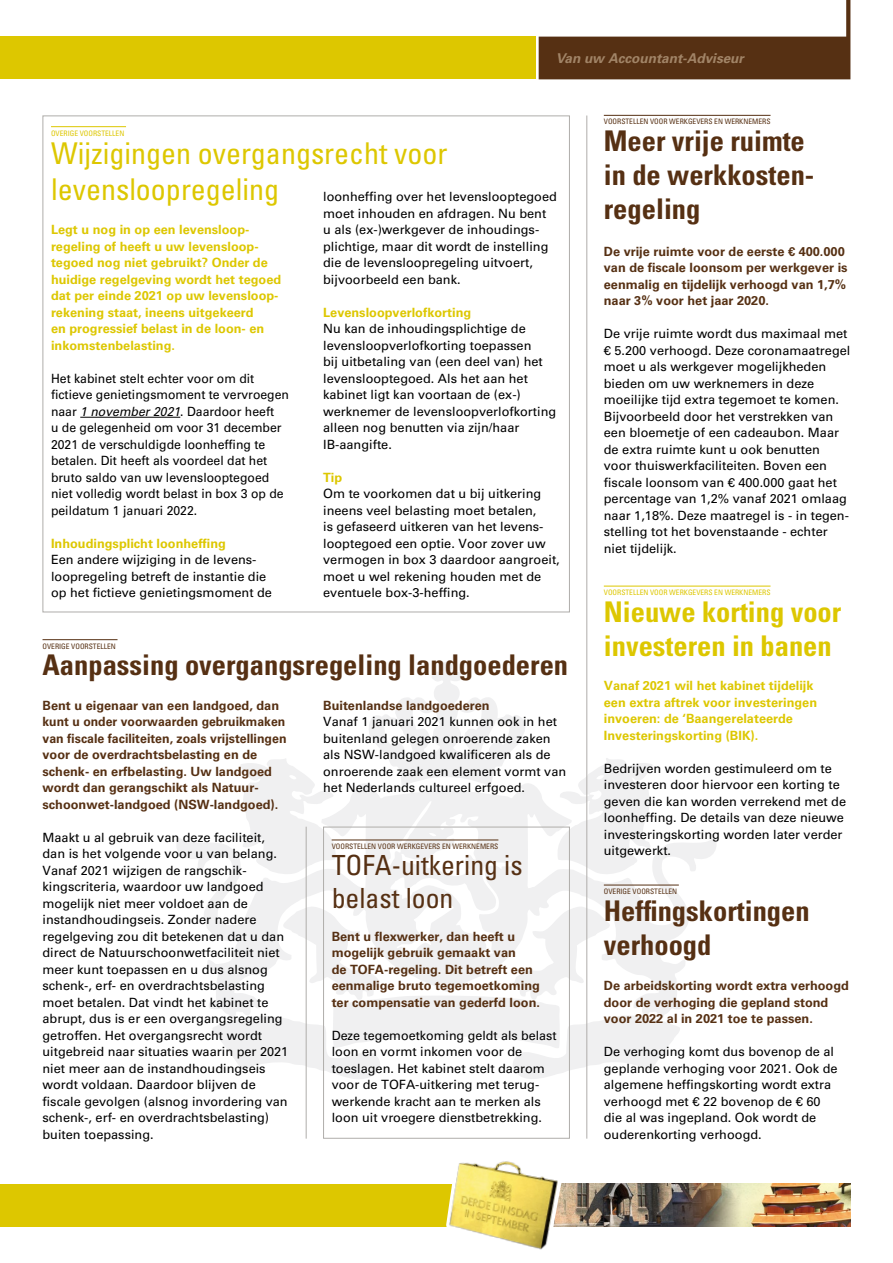
<style>
.page{position:relative;width:893px;height:1263px;background:#fff}
.page>*{position:absolute;margin:0;border:0;box-sizing:border-box;transform-origin:0 0}
.t1{font:condensed 30px/36px "Univers LT Std";color:#ddc700}
.t2{font:700 condensed 28.5px/34.2px "Univers LT Std";color:#563013}
.t3{font:700 condensed 28.5px/34.2px "Univers LT Std";color:#ddc700}
.t4{font:condensed 27.75px/33.3px "Univers LT Std";color:#563013}
.t5{font:italic 700 13.5px "Univers";color:#a18467}
.t6{font:12.75px/16.5px "Univers LT Std";color:#000}
.t7{font:700 12.75px/16.5px "Univers LT Std";color:#563013}
.t8{font:700 12.75px/16.5px "Univers LT Std";color:#ddc700}
.t9{font:12.75px/16.5px "Univers LT Std";color:#000;scale:.96 1}
.t10{font:condensed 7.5px "Univers LT Std";color:#563013}
.t11{font:condensed 7.5px "Univers LT Std";color:#ddc700}
.s1{font-style:italic}
</style>
<div class="page">
<img style="left:568px;top:1183px;width:282px;height:43px">
<div style="left:0;top:1183px;width:535px;height:43px;background:#ddc700"></div>
<svg style="left:176px;top:659px;width:540px;height:424px"></svg>
<svg style="left:539px;top:0;width:311px;height:79px"></svg>
<div style="left:0;top:37px;width:535px;height:42px;background:#ddc700"></div>
<img style="left:440px;top:1161px;width:128px;height:89px">
<hr style="left:80px;top:417px;width:100px;height:1px;background:#000">
<hr style="left:332px;top:839px;width:166px;height:1px;background:#563013">
<hr style="left:51px;top:126px;width:75px;height:1px;background:#ddc700">
<hr style="left:43px;top:639px;width:75px;height:1px;background:#563013">
<div style="left:323px;top:827px;width:247px;height:311px;border:1px solid #afadaa"></div>
<hr style="left:306px;top:827px;width:1px;height:311px;background:#afadaa">
<hr style="left:586px;top:116px;width:1px;height:1022px;background:#afadaa">
<hr style="left:604px;top:115px;width:166px;height:1px;background:#563013">
<hr style="left:604px;top:586px;width:166px;height:1px;background:#ddc700">
<hr style="left:604px;top:885px;width:75px;height:1px;background:#563013">
<p class="t5" style="left:556px;top:50px;width:190px">Van uw Accountant-Adviseur</p>
<p class="t11" style="left:51px;top:128px;width:75px">OVERIGE VOORSTELLEN</p>
<h1 class="t1" style="left:51px;top:135px;width:398px">Wijzigingen overgangsrecht voor levensloopregeling</h1>
<p class="t6" style="left:323px;top:189px;width:235px">loonheffing over het levenslooptegoed moet inhouden en afdragen. Nu bent u als (ex-)werkgever de inhoudings&shy;plichtige, maar dit wordt de instelling die de levensloopregeling uitvoert, bijvoorbeeld een bank.</p>
<p class="t8" style="left:323px;top:304px;width:150px">Levensloopverlofkorting</p>
<p class="t6" style="left:323px;top:321px;width:235px">Nu kan de inhoudingsplichtige de levensloopverlofkorting toepassen<br>bij uitbetaling van (een deel van) het levenslooptegoed. Als het aan het kabinet ligt kan voortaan de (ex-) werknemer de levensloopverlofkorting alleen nog benutten via zijn/haar IB-aangifte.</p>
<p class="t8" style="left:323px;top:469px;width:21px">Tip</p>
<p class="t6" style="left:323px;top:486px;width:238px">Om te voorkomen dat u bij uitkering ineens veel belasting moet betalen,<br>is gefaseerd uitkeren van het levens&shy;looptegoed een optie. Voor zover uw vermogen in box 3 daardoor aangroeit, moet u wel rekening houden met de eventuele box-3-heffing.</p>
<p class="t8" style="left:51px;top:222px;width:232px">Legt u nog in op een levensloop&shy;regeling of heeft u uw levensloop&shy;tegoed nog niet gebruikt? Onder de huidige regelgeving wordt het tegoed dat per einde 2021 op uw levensloop&shy;rekening staat, ineens uitgekeerd<br>en progressief belast in de loon- en inkomstenbelasting.</p>
<p class="t9" style="left:51px;top:370px;width:249px">Het kabinet stelt echter voor om dit fictieve genietingsmoment te vervroegen naar <span class="s1">1 november 2021</span>. Daardoor heeft<br>u de gelegenheid om voor 31 december 2021 de verschuldigde loonheffing te betalen. Dit heeft als voordeel dat het bruto saldo van uw levenslooptegoed niet volledig wordt belast in box 3 op de peildatum 1 januari 2022.</p>
<p class="t8" style="left:51px;top:535px;width:176px">Inhoudingsplicht loonheffing</p>
<p class="t6" style="left:51px;top:552px;width:223px">Een andere wijziging in de levens&shy;loopregeling betreft de instantie die op het fictieve genietingsmoment de</p>
<p class="t10" style="left:43px;top:641px;width:75px">OVERIGE VOORSTELLEN</p>
<h2 class="t2" style="left:43px;top:648px;width:527px">Aanpassing overgangsregeling landgoederen</h2>
<p class="t7" style="left:43px;top:697px;width:246px">Bent u eigenaar van een landgoed, dan kunt u onder voorwaarden gebruikmaken van fiscale faciliteiten, zoals vrijstellingen voor de overdrachtsbelasting en de schenk- en erfbelasting. Uw landgoed wordt dan gerangschikt als Natuur&shy;schoonwet-landgoed (NSW-landgoed).</p>
<p class="t6" style="left:43px;top:829px;width:247px">Maakt u al gebruik van deze faciliteit, dan is het volgende voor u van belang.<br>Vanaf 2021 wijzigen de rangschik&shy;kingscriteria, waardoor uw landgoed mogelijk niet meer voldoet aan de instandhoudingseis. Zonder nadere regelgeving zou dit betekenen dat u dan direct de Natuurschoonwetfaciliteit niet meer kunt toepassen en u dus alsnog schenk-, erf- en overdrachtsbelasting moet betalen. Dat vindt het kabinet te abrupt, dus is er een overgangsregeling getroffen. Het overgangsrecht wordt uitgebreid naar situaties waarin per 2021 niet meer aan de instandhoudingseis wordt voldaan. Daardoor blijven de fiscale gevolgen (alsnog invordering van schenk-, erf- en overdrachtsbelasting) buiten toepassing.</p>
<p class="t7" style="left:323px;top:697px;width:168px">Buitenlandse landgoederen</p>
<p class="t6" style="left:323px;top:713px;width:245px">Vanaf 1 januari 2021 kunnen ook in het buitenland gelegen onroerende zaken als NSW-landgoed kwalificeren als de onroerende zaak een element vormt van het Nederlands cultureel erfgoed.</p>
<p class="t10" style="left:332px;top:841px;width:168px">VOORSTELLEN VOOR WERKGEVERS EN WERKNEMERS</p>
<h3 class="t4" style="left:332px;top:848px;width:193px">TOFA-uitkering is belast loon</h3>
<p class="t7" style="left:332px;top:928px;width:210px">Bent u flexwerker, dan heeft u mogelijk gebruik gemaakt van<br>de TOFA-regeling. Dit betreft een eenmalige bruto tegemoetkoming ter compensatie van gederfd loon.</p>
<p class="t6" style="left:332px;top:1027px;width:226px">Deze tegemoetkoming geldt als belast loon en vormt inkomen voor de toeslagen. Het kabinet stelt daarom voor de TOFA-uitkering met terug&shy;werkende kracht aan te merken als loon uit vroegere dienstbetrekking.</p>
<p class="t10" style="left:604px;top:117px;width:168px">VOORSTELLEN VOOR WERKGEVERS EN WERKNEMERS</p>
<h2 class="t2" style="left:604px;top:124px;width:212px">Meer vrije ruimte in de werkkosten&shy;regeling</h2>
<p class="t7" style="left:604px;top:243px;width:245px">De vrije ruimte voor de eerste € 400.000 van de fiscale loonsom per werkgever is eenmalig en tijdelijk verhoogd van 1,7% naar 3% voor het jaar 2020.</p>
<p class="t6" style="left:604px;top:326px;width:248px">De vrije ruimte wordt dus maximaal met € 5.200 verhoogd. Deze coronamaatregel moet u als werkgever mogelijkheden bieden om uw werknemers in deze moeilijke tijd extra tegemoet te komen.<br>Bijvoorbeeld door het verstrekken van een bloemetje of een cadeaubon. Maar de extra ruimte kunt u ook benutten voor thuiswerkfaciliteiten. Boven een fiscale loonsom van € 400.000 gaat het percentage van 1,2% vanaf 2021 omlaag naar 1,18%. Deze maatregel is - in tegen&shy;stelling tot het bovenstaande - echter niet tijdelijk.</p>
<p class="t11" style="left:604px;top:588px;width:168px">VOORSTELLEN VOOR WERKGEVERS EN WERKNEMERS</p>
<h2 class="t3" style="left:604px;top:594px;width:239px">Nieuwe korting voor investeren in banen</h2>
<p class="t8" style="left:604px;top:677px;width:215px">Vanaf 2021 wil het kabinet tijdelijk een extra aftrek voor investeringen invoeren: de ‘Baangerelateerde Investeringskorting (BIK).</p>
<p class="t6" style="left:604px;top:760px;width:244px">Bedrijven worden gestimuleerd om te investeren door hiervoor een korting te geven die kan worden verrekend met de loonheffing. De details van deze nieuwe investeringskorting worden later verder uitgewerkt.</p>
<p class="t10" style="left:604px;top:887px;width:75px">OVERIGE VOORSTELLEN</p>
<h2 class="t2" style="left:604px;top:893px;width:207px">Heffingskortingen verhoogd</h2>
<p class="t7" style="left:604px;top:977px;width:247px">De arbeidskorting wordt extra verhoogd door de verhoging die gepland stond voor 2022 al in 2021 toe te passen.</p>
<p class="t6" style="left:604px;top:1043px;width:235px">De verhoging komt dus bovenop de al geplande verhoging voor 2021. Ook de algemene heffingskorting wordt extra verhoogd met € 22 bovenop de € 60 die al was ingepland. Ook wordt de ouderenkorting verhoogd.</p>
</div>
